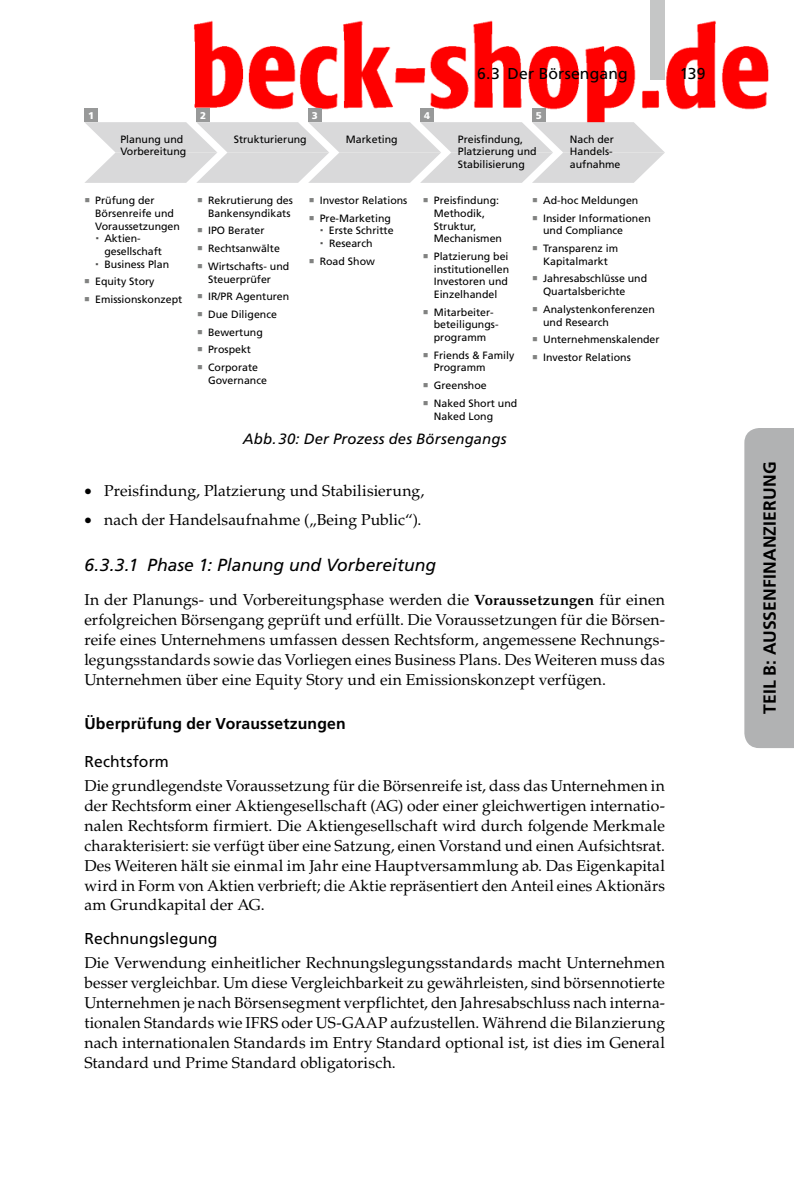
<style>
.page{position:relative;width:794px;height:1191px;background:#fff}
.page>*{position:absolute;margin:0;border:0;box-sizing:border-box;transform-origin:0 0}
.t1{font:italic 17.5px "Frutiger LT Std";color:#000}
.t2{font:700 17.5px "Frutiger LT Std";letter-spacing:.01em;color:#000}
.t3{font:15.75px/19.8px "Palatino LT Std";letter-spacing:.005em;color:#000;text-align:justify}
.t4{font:15.75px "Frutiger LT Std";letter-spacing:.01em;color:#000}
.t5{font:700 15.75px "Frutiger LT Std";letter-spacing:.01em;color:#000}
.t6{font:italic 14.88px "Frutiger LT Std";letter-spacing:.01em;color:#000}
.t7{font:10.67px/12.8px "Frutiger";color:#000}
.t8{font:900 9.8px "Frutiger";color:#fff}
.s1{color:#818281}
.s2{font-weight:700;font-size:14.88px}
</style>
<div class="page">
<img style="left:193px;top:20px;width:576px;height:102px">
<div style="left:650px;top:0;width:15px;height:79px;background:#c5c6c6"></div>
<div style="left:744px;top:428px;width:50px;height:320px;background:#b1b2b3"></div>
<svg style="left:85px;top:122px;width:580px;height:61px;background:#ddddde"></svg>
<div style="left:196px;top:109px;width:14px;height:13px;background:#989999"></div>
<div style="left:308px;top:109px;width:14px;height:13px;background:#989999"></div>
<div style="left:420px;top:109px;width:14px;height:13px;background:#989999"></div>
<div style="left:84px;top:109px;width:14px;height:13px;background:#989999"></div>
<div style="left:532px;top:109px;width:13px;height:13px;background:#989999"></div>
<p class="t4" style="left:477px;top:65px;width:152px">6.3 Der Börsengang</p>
<p class="t4" style="left:680px;top:65px;width:27px">139</p>
<p class="t8" style="left:88px;top:109px;width:7px">1</p>
<p class="t8" style="left:200px;top:109px;width:7px">2</p>
<p class="t8" style="left:312px;top:109px;width:7px">3</p>
<p class="t8" style="left:424px;top:109px;width:7px">4</p>
<p class="t8" style="left:536px;top:109px;width:7px">5</p>
<p class="t7" style="left:120px;top:133px;width:67px">Planung und<br>Vorbereitung</p>
<p class="t7" style="left:234px;top:133px;width:74px">Strukturierung</p>
<p class="t7" style="left:346px;top:133px;width:53px">Marketing</p>
<p class="t7" style="left:458px;top:133px;width:80px">Preisfindung,<br>Platzierung und<br>Stabilisierung</p>
<p class="t7" style="left:570px;top:133px;width:52px">Nach der<br>Handels&shy;aufnahme</p>
<p class="t7" style="left:532px;top:194px;width:108px"><span class="s1">○</span> Ad-hoc Meldungen</p>
<p class="t7" style="left:543px;top:211px;width:109px;text-indent:-11px"><span class="s1">○</span> Insider Informationen und Compliance</p>
<p class="t7" style="left:532px;top:242px;width:88px;text-align:center"><span class="s1">○</span> Transparenz im<br>Kapitalmarkt</p>
<p class="t7" style="left:543px;top:272px;width:106px;text-indent:-11px"><span class="s1">○</span> Jahresabschlüsse und<br>Quartalsberichte</p>
<p class="t7" style="left:543px;top:303px;width:113px;text-indent:-11px"><span class="s1">○</span> Analystenkonferenzen und Research</p>
<p class="t7" style="left:532px;top:333px;width:129px"><span class="s1">○</span> Unternehmenskalender</p>
<p class="t7" style="left:532px;top:351px;width:100px"><span class="s1">○</span> Investor Relations</p>
<p class="t7" style="left:434px;top:194px;width:70px;text-indent:-11px"><span class="s1">○</span> Preisfindung:<br>Methodik,<br>Struktur,<br>Mechanismen</p>
<p class="t7" style="left:434px;top:250px;width:77px;text-align:justify;text-indent:-11px"><span class="s1">○</span> Platzierung bei institutionellen Investoren und Einzelhandel</p>
<p class="t7" style="left:434px;top:305px;width:66px;text-indent:-11px"><span class="s1">○</span> Mitarbeiter&shy;beteiligungs&shy;programm</p>
<p class="t7" style="left:434px;top:348px;width:82px;text-indent:-11px"><span class="s1">○</span> Friends &amp; Family<br>Programm</p>
<p class="t7" style="left:423px;top:379px;width:65px"><span class="s1">○</span> Greenshoe</p>
<p class="t7" style="left:434px;top:396px;width:85px;text-indent:-11px"><span class="s1">○</span> Naked Short und<br>Naked Long</p>
<p class="t7" style="left:84px;top:194px;width:72px"><span class="s1">○</span> Prüfung der</p>
<p class="t7" style="left:95px;top:207px;width:80px">Börsenreife und</p>
<p class="t7" style="left:95px;top:219px;width:86px">Voraussetzungen</p>
<p class="t7" style="left:104px;top:232px;width:38px">Aktien-</p>
<p class="t7" style="left:104px;top:245px;width:59px">gesellschaft</p>
<p class="t7" style="left:104px;top:257px;width:66px">Business Plan</p>
<p class="t7" style="left:84px;top:275px;width:72px"><span class="s1">○</span> Equity Story</p>
<p class="t7" style="left:84px;top:293px;width:99px"><span class="s1">○</span> Emissionskonzept</p>
<p class="t7" style="left:309px;top:194px;width:100px"><span class="s1">○</span> Investor Relations</p>
<p class="t7" style="left:329px;top:211px;width:66px;text-indent:-20px"><span class="s1">○</span> Pre-Marketing<br>Erste Schritte<br>Research</p>
<p class="t7" style="left:309px;top:255px;width:68px"><span class="s1">○</span> Road Show</p>
<p class="t7" style="left:197px;top:194px;width:97px;text-align:right"><span class="s1">○</span> Rekrutierung des<br>Bankensyndikats</p>
<p class="t7" style="left:197px;top:224px;width:69px"><span class="s1">○</span> IPO Berater</p>
<p class="t7" style="left:197px;top:242px;width:84px"><span class="s1">○</span> Rechtsanwälte</p>
<p class="t7" style="left:208px;top:260px;width:83px;text-indent:-11px"><span class="s1">○</span> Wirtschafts- und<br>Steuerprüfer</p>
<p class="t7" style="left:197px;top:290px;width:94px"><span class="s1">○</span> IR/PR Agenturen</p>
<p class="t7" style="left:197px;top:308px;width:81px"><span class="s1">○</span> Due Diligence</p>
<p class="t7" style="left:197px;top:325px;width:67px"><span class="s1">○</span> Bewertung</p>
<p class="t7" style="left:197px;top:343px;width:55px"><span class="s1">○</span> Prospekt</p>
<p class="t7" style="left:208px;top:360px;width:60px;text-indent:-11px"><span class="s1">○</span> Corporate<br>Governance</p>
<p class="t6" style="left:243px;top:430px;width:265px">Abb.30: Der Prozess des Börsengangs</p>
<p class="t3" style="left:84px;top:480px;width:341px">• Preisfindung, Platzierung und Stabilisierung,</p>
<p class="t3" style="left:84px;top:510px;width:338px">• nach der Handelsaufnahme („Being Public“).</p>
<p class="t1" style="left:84px;top:555px;width:353px">6.3.3.1 Phase 1: Planung und Vorbereitung</p>
<p class="t3" style="left:84px;top:590px;width:582px">In der Planungs- und Vorbereitungsphase werden die <span class="s2">Voraussetzungen</span> für einen erfolgreichen Börsengang geprüft und erfüllt. Die Voraussetzungen für die Börsen&shy;reife eines Unternehmens umfassen dessen Rechtsform, angemessene Rechnungs&shy;legungsstandards sowie das Vorliegen eines Business Plans. Des Weiteren muss das Unternehmen über eine Equity Story und ein Emissionskonzept verfügen.</p>
<p class="t5" style="left:84px;top:714px;width:263px">Überprüfung der Voraussetzungen</p>
<p class="t4" style="left:84px;top:752px;width:86px">Rechtsform</p>
<p class="t3" style="left:84px;top:776px;width:582px">Die grundlegendste Voraussetzung für die Börsenreife ist, dass das Unternehmen in der Rechtsform einer Aktiengesellschaft (AG) oder einer gleichwertigen internatio&shy;nalen Rechtsform firmiert. Die Aktiengesellschaft wird durch folgende Merkmale charakterisiert: sie verfügt über eine Satzung, einen Vorstand und einen Aufsichtsrat.<br>Des Weiteren hält sie einmal im Jahr eine Hauptversammlung ab. Das Eigenkapital wird in Form von Aktien verbrieft; die Aktie repräsentiert den Anteil eines Aktionärs am Grundkapital der AG.</p>
<p class="t4" style="left:84px;top:929px;width:135px">Rechnungslegung</p>
<p class="t3" style="left:84px;top:953px;width:582px">Die Verwendung einheitlicher Rechnungslegungsstandards macht Unternehmen besser vergleichbar. Um diese Vergleichbarkeit zu gewährleisten, sind börsennotierte Unternehmen je nach Börsensegment verpflichtet, den Jahresabschluss nach interna&shy;tionalen Standards wie IFRS oder US-GAAP aufzustellen. Während die Bilanzierung nach internationalen Standards im Entry Standard optional ist, ist dies im General Standard und Prime Standard obligatorisch.</p>
<p class="t2" style="left:759px;top:714px;width:254px;rotate:-90deg">TEIL B: AuSSenfinanzierung</p>
</div>
